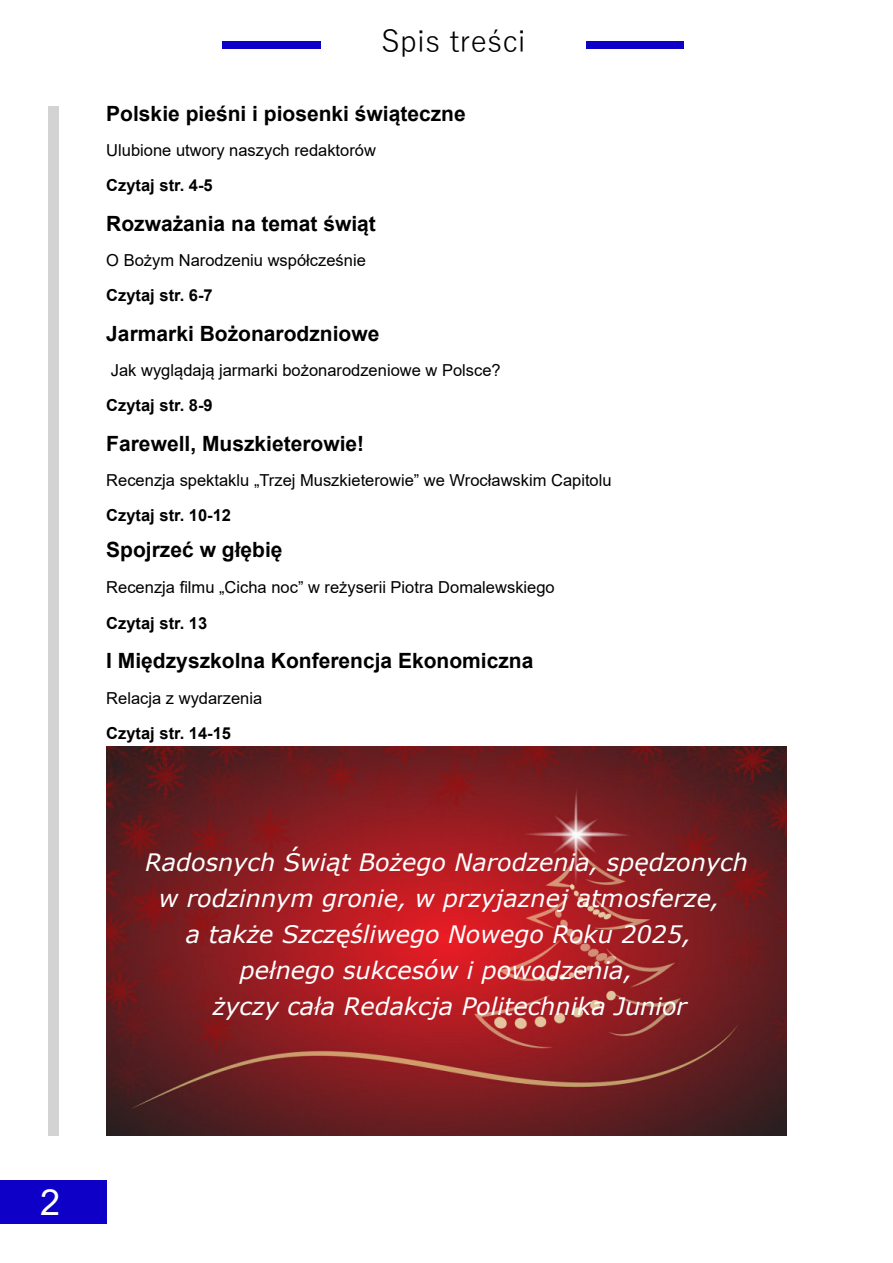
<style>
.page{position:relative;width:893px;height:1263px;background:#fff}
.page>*{position:absolute;margin:0;border:0;box-sizing:border-box;transform-origin:0 0}
.t1{font:36px "Arial";color:#fff}
.t2{font:30px "Yu Gothic";color:#000}
.t3{font:italic 24px "Verdana";color:#fff}
.t4{font:700 21px "Arial";color:#000}
.t5{font:16.5px "Arial";color:#000}
.t6{font:700 16.5px "Arial";color:#000}
</style>
<div class="page">
<div style="left:223px;top:42px;width:461px;height:7px;background:#0f00c8"></div>
<div style="left:321px;top:14px;width:265px;height:73px;background:#fff"></div>
<div style="left:0;top:1180px;width:106px;height:43px;background:#0f00c8"></div>
<img style="left:106px;top:747px;width:681px;height:388px">
<div style="left:48px;top:106px;width:10px;height:1029px;background:#d3d3d3"></div>
<h2 class="t2" style="left:357px;top:26px;width:194px">Słowo wstępu</h2>
<h2 class="t2" style="left:381px;top:26px;width:146px">Spis treści</h2>
<p class="t4" style="left:106px;top:106px;width:361px">Polskie pieśni i piosenki świąteczne</p>
<p class="t5" style="left:106px;top:144px;width:271px">Ulubione utwory naszych redaktorów</p>
<p class="t6" style="left:106px;top:179px;width:108px">Czytaj str. 4-5</p>
<p class="t4" style="left:106px;top:216px;width:271px">Rozważania na temat świąt</p>
<p class="t5" style="left:106px;top:254px;width:261px">O Bożym Narodzeniu współcześnie</p>
<p class="t6" style="left:106px;top:289px;width:108px">Czytaj str. 6-7</p>
<p class="t4" style="left:106px;top:326px;width:275px">Jarmarki Bożonarodzniowe</p>
<p class="t5" style="left:111px;top:364px;width:391px">Jak wyglądają jarmarki bożonarodzeniowe w Polsce?</p>
<p class="t6" style="left:106px;top:399px;width:108px">Czytaj str. 8-9</p>
<p class="t4" style="left:106px;top:435px;width:259px">Farewell, Muszkieterowie!</p>
<p class="t5" style="left:106px;top:474px;width:507px">Recenzja spektaklu „Trzej Muszkieterowie” we Wrocławskim Capitolu</p>
<p class="t6" style="left:106px;top:509px;width:126px">Czytaj str. 10-12</p>
<p class="t4" style="left:106px;top:541px;width:178px">Spojrzeć w głębię</p>
<p class="t5" style="left:106px;top:581px;width:450px">Recenzja filmu „Cicha noc” w reżyserii Piotra Domalewskiego</p>
<p class="t6" style="left:106px;top:617px;width:102px">Czytaj str. 13</p>
<p class="t4" style="left:106px;top:653px;width:429px">I Międzyszkolna Konferencja Ekonomiczna</p>
<p class="t5" style="left:106px;top:691px;width:157px">Relacja z wydarzenia</p>
<p class="t6" style="left:106px;top:726px;width:126px">Czytaj str. 14-15</p>
<h3 class="t3" style="left:145px;top:852px;width:604px">Radosnych Świąt Bożego Narodzenia, spędzonych</h3>
<h3 class="t3" style="left:159px;top:888px;width:562px">w rodzinnym gronie, w przyjaznej atmosferze,</h3>
<h3 class="t3" style="left:186px;top:924px;width:507px">a także Szczęśliwego Nowego Roku 2025,</h3>
<h3 class="t3" style="left:240px;top:960px;width:394px">pełnego sukcesów i powodzenia,</h3>
<h3 class="t3" style="left:213px;top:996px;width:475px">życzy cała Redakcja Politechnika Junior</h3>
<h1 class="t1" style="left:38px;top:1189px;width:22px">2</h1>
</div>
